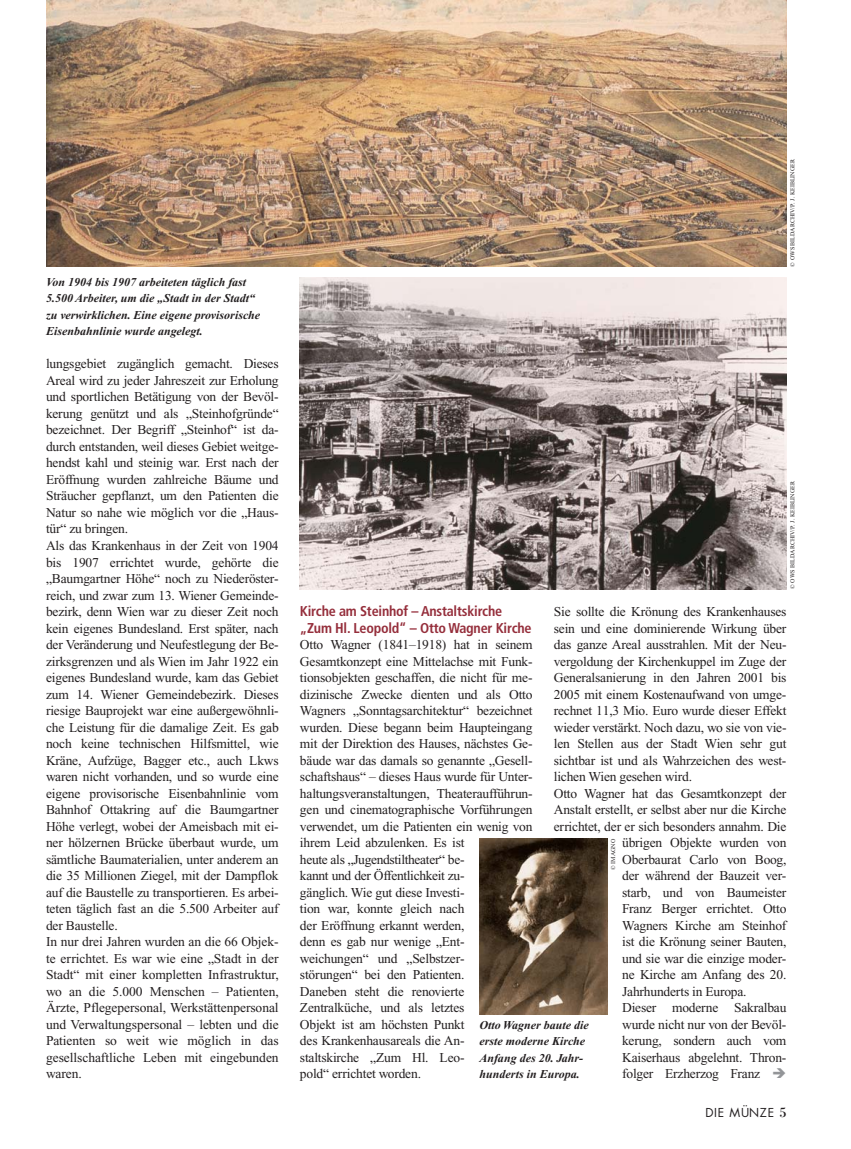
<style>
.page{position:relative;width:851px;height:1149px;background:#fff}
.page>*{position:absolute;margin:0;border:0;box-sizing:border-box;transform-origin:0 0}
.t1{font:700 condensed 14.25px/16.5px "Frutiger";letter-spacing:-.015em;color:#952e3b}
.t2{font:13.5px/16.5px "Times New Roman";letter-spacing:-.015em;color:#231f20}
.t3{font:italic 700 12px/16.5px "Times New Roman";color:#231f20}
.t4{font:12px "Futura";letter-spacing:.06em;color:#231f20}
.t5{font:6px "Times New Roman";color:#231f20}
.s1{font-family:"Bodoni";font-size:14.25px}
</style>
<div class="page">
<img style="left:300px;top:277px;width:486px;height:312px">
<img style="left:46px;top:1px;width:740px;height:265px">
<img style="left:479px;top:838px;width:128px;height:176px">
<p class="t3" style="left:46px;top:274px;width:215px">Von 1904 bis 1907 arbeiteten täglich fast 5.500 Arbeiter, um die „Stadt in der Stadt“ zu verwirklichen. Eine eigene provisorische Eisenbahnlinie wurde angelegt.</p>
<p class="t2" style="left:46px;top:357px;width:234px">lungsgebiet zugänglich gemacht. Dieses Areal wird zu jeder Jahreszeit zur Erholung und sportlichen Betätigung von der Bevöl&shy;kerung genützt und als „Steinhofgründe“ bezeichnet. Der Begriff „Steinhof“ ist da&shy;durch entstanden, weil dieses Gebiet weitge&shy;hendst kahl und steinig war. Erst nach der Eröffnung wurden zahlreiche Bäume und Sträucher gepflanzt, um den Patienten die Natur so nahe wie möglich vor die „Haus&shy;tür“ zu bringen.<br>Als das Krankenhaus in der Zeit von 1904 bis 1907 errichtet wurde, gehörte die „Baumgartner Höhe“ noch zu Niederöster&shy;reich, und zwar zum 13. Wiener Gemeinde&shy;bezirk, denn Wien war zu dieser Zeit noch kein eigenes Bundesland. Erst später, nach der Veränderung und Neufestlegung der Be&shy;zirksgrenzen und als Wien im Jahr 1922 ein eigenes Bundesland wurde, kam das Gebiet zum 14. Wiener Gemeindebezirk. Dieses riesige Bauprojekt war eine außergewöhnli&shy;che Leistung für die damalige Zeit. Es gab noch keine technischen Hilfsmittel, wie Kräne, Aufzüge, Bagger etc., auch Lkws waren nicht vorhanden, und so wurde eine eigene provisorische Eisenbahnlinie vom Bahnhof Ottakring auf die Baumgartner Höhe verlegt, wobei der Ameisbach mit ei&shy;ner hölzernen Brücke überbaut wurde, um sämtliche Baumaterialien, unter anderem an die 35 Millionen Ziegel, mit der Dampflok auf die Baustelle zu transportieren. Es arbei&shy;teten täglich fast an die 5.500 Arbeiter auf der Baustelle.<br>In nur drei Jahren wurden an die 66 Objek&shy;te errichtet. Es war wie eine „Stadt in der Stadt“ mit einer kompletten Infrastruktur, wo an die 5.000 Menschen – Patienten, Ärzte, Pflegepersonal, Werkstättenpersonal und Verwaltungspersonal – lebten und die Patienten so weit wie möglich in das gesellschaftliche Leben mit eingebunden waren.</p>
<p class="t5" style="left:790px;top:266px;width:109px;rotate:-90deg">© OWS BILDARCHIV/P. J. KEIBLINGER</p>
<p class="t5" style="left:790px;top:588px;width:109px;rotate:-90deg">© OWS BILDARCHIV/P. J. KEIBLINGER</p>
<p class="t1" style="left:300px;top:603px;width:233px">Kirche am Steinhof – Anstaltskirche „Zum Hl. Leopold“ – Otto Wagner Kirche</p>
<p class="t2" style="left:300px;top:637px;width:234px">Otto Wagner (1841–1918) hat in seinem Gesamtkonzept eine Mittelachse mit Funk&shy;tionsobjekten geschaffen, die nicht für me&shy;dizinische Zwecke dienten und als Otto Wagners „Sonntagsarchitektur“ bezeichnet wurden. Diese begann beim Haupteingang mit der Direktion des Hauses, nächstes Ge&shy;bäude war das damals so genannte „Gesell&shy;schaftshaus“ – dieses Haus wurde für Unter&shy;haltungsveranstaltungen, Theateraufführun&shy;gen und cinematographische Vorführungen verwendet, um die Patienten ein wenig von ihrem Leid abzulenken. Es ist<br>heute als „Jugendstiltheater“ be-<br>kannt und der Öffentlichkeit zu-<br>gänglich. Wie gut diese Investi-<br>tion war, konnte gleich nach<br>der Eröffnung erkannt werden,<br>denn es gab nur wenige „Ent&shy;weichungen“ und „Selbstzer-<br>störungen“ bei den Patienten.<br>Daneben steht die renovierte Zentralküche, und als letztes<br>Objekt ist am höchsten Punkt<br>des Krankenhausareals die An-<br>staltskirche „Zum Hl. Leo-<br>pold“ errichtet worden.</p>
<p class="t2" style="left:553px;top:604px;width:234px">Sie sollte die Krönung des Krankenhauses</p>
<p class="t2" style="left:553px;top:621px;width:234px">sein und eine dominierende Wirkung über</p>
<p class="t2" style="left:553px;top:637px;width:234px">das ganze Areal ausstrahlen. Mit der Neu-</p>
<p class="t2" style="left:553px;top:654px;width:234px">vergoldung der Kirchenkuppel im Zuge der</p>
<p class="t2" style="left:553px;top:670px;width:234px">Generalsanierung in den Jahren 2001 bis</p>
<p class="t2" style="left:553px;top:687px;width:234px">2005 mit einem Kostenaufwand von umge-</p>
<p class="t2" style="left:553px;top:703px;width:234px">rechnet 11,3 Mio. Euro wurde dieser Effekt</p>
<p class="t2" style="left:553px;top:720px;width:234px">wieder verstärkt. Noch dazu, wo sie von vie-</p>
<p class="t2" style="left:553px;top:736px;width:234px">len Stellen aus der Stadt Wien sehr gut</p>
<p class="t2" style="left:553px;top:753px;width:234px">sichtbar ist und als Wahrzeichen des west-</p>
<p class="t2" style="left:553px;top:769px;width:140px">lichen Wien gesehen wird.</p>
<p class="t2" style="left:553px;top:786px;width:234px">Otto Wagner hat das Gesamtkonzept der</p>
<p class="t2" style="left:553px;top:802px;width:234px">Anstalt erstellt, er selbst aber nur die Kirche</p>
<p class="t2" style="left:553px;top:819px;width:234px">errichtet, der er sich besonders annahm. Die</p>
<p class="t2" style="left:622px;top:835px;width:166px">übrigen Objekte wurden von</p>
<p class="t2" style="left:622px;top:852px;width:166px">Oberbaurat Carlo von Boog,</p>
<p class="t2" style="left:622px;top:868px;width:166px">der während der Bauzeit ver-</p>
<p class="t2" style="left:622px;top:885px;width:166px">starb, und von Baumeister</p>
<p class="t2" style="left:622px;top:901px;width:166px">Franz Berger errichtet. Otto</p>
<p class="t2" style="left:622px;top:918px;width:166px">Wagners Kirche am Steinhof</p>
<p class="t2" style="left:622px;top:934px;width:166px">ist die Krönung seiner Bauten,</p>
<p class="t2" style="left:622px;top:951px;width:166px">und sie war die einzige moder-</p>
<p class="t2" style="left:622px;top:967px;width:166px">ne Kirche am Anfang des 20.</p>
<p class="t2" style="left:622px;top:984px;width:126px">Jahrhunderts in Europa.</p>
<p class="t2" style="left:622px;top:1000px;width:166px">Dieser moderne Sakralbau</p>
<p class="t2" style="left:622px;top:1017px;width:166px">wurde nicht nur von der Bevöl-</p>
<p class="t2" style="left:622px;top:1033px;width:166px">kerung, sondern auch vom</p>
<p class="t2" style="left:622px;top:1050px;width:166px">Kaiserhaus abgelehnt. Thron-</p>
<p class="t2" style="left:622px;top:1066px;width:139px">folger Erzherzog Franz</p>
<p class="t5" style="left:611px;top:869px;width:32px;rotate:-90deg">© IMAGNO</p>
<p class="t3" style="left:479px;top:1017px;width:111px">Otto Wagner baute die erste moderne Kirche<br>Anfang des 20. Jahr&shy;hunderts in Europa.</p>
<p class="t4" style="left:705px;top:1106px;width:82px">DIE MÜNZE <span class="s1">5</span></p>
</div>
